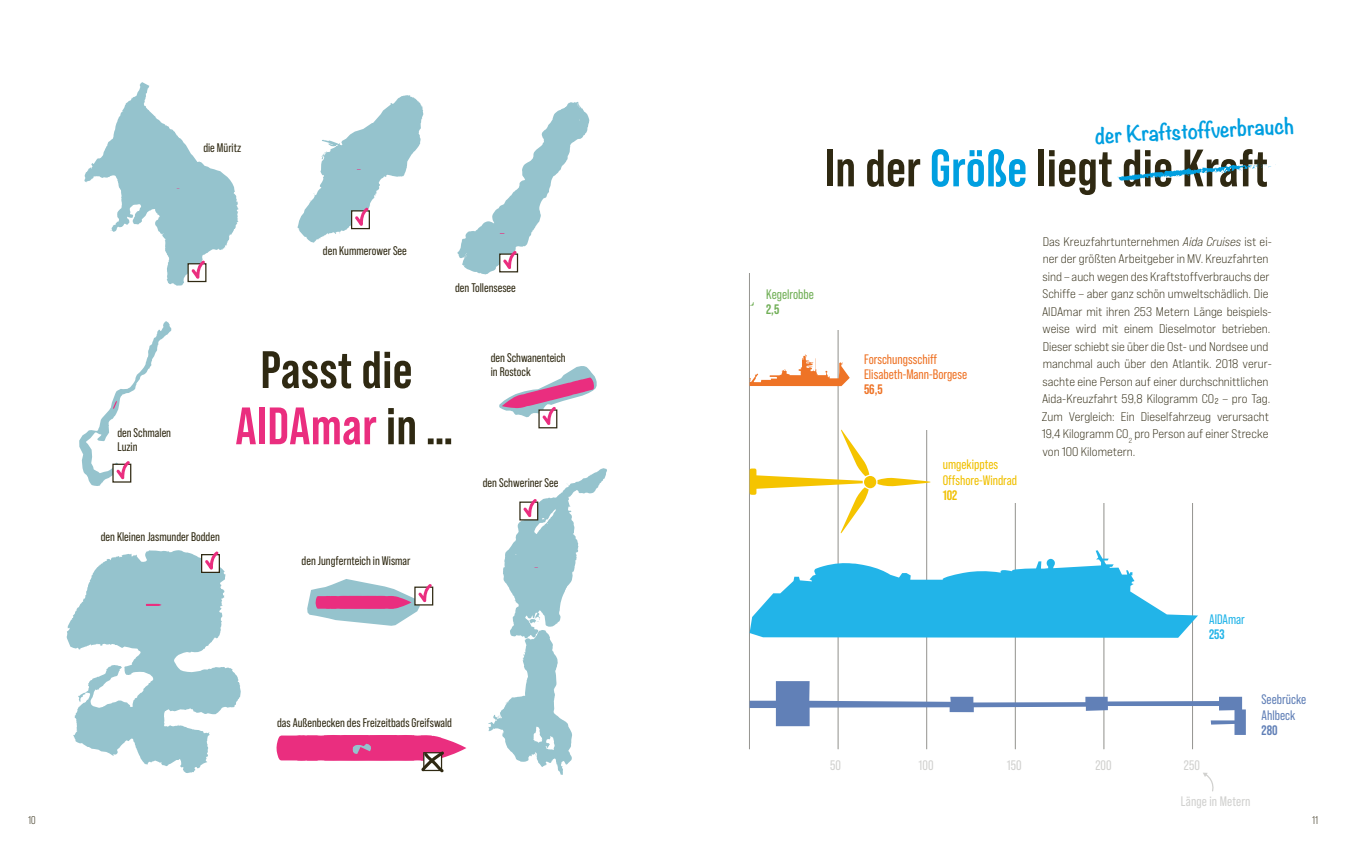
<style>
.page{position:relative;width:1347px;height:851px;background:#fff}
.page>*{position:absolute;margin:0;border:0;box-sizing:border-box;transform-origin:0 0}
.t1{font:700 52.5px/56.2px "Bebas Neue Pro";letter-spacing:.01em;color:#2f2912;text-align:center}
.t2{font:700 20px "Noteworthy";color:#009fe0}
.t3{font:13.75px/15px "Bebas Neue Pro";color:#ee7326}
.t4{font:13.75px "Bebas Neue Pro";letter-spacing:.01em;color:#d1d1cf}
.t5{font:13.75px/15px "Bebas Neue Pro";color:#f0c000}
.t6{font:13.75px/16.5px "Bebas Neue Pro";color:#6180b7}
.t7{font:13.75px "Bebas Neue Pro";color:#71af57}
.t8{font:13.75px "Bebas Neue Pro";color:#22b4e8}
.t9{font:700 13.75px "Bebas Neue Pro";color:#ee7326}
.t10{font:700 13.75px "Bebas Neue Pro";color:#22b4e8}
.t11{font:700 13.75px "Bebas Neue Pro";color:#f0c000}
.t12{font:700 13.75px "Bebas Neue Pro";color:#71af57}
.t13{font:700 13.75px "Bebas Neue Pro";color:#6180b7}
.t14{font:12.5px/17.5px "Bebas Neue Pro Exp Bk";color:#2f2912}
.t15{font:12.5px/13.8px "Bebas Neue Pro";color:#2f2912}
.t16{font:11.25px "Bebas Neue Pro";color:#2f2912}
.s1{color:#ea2e7f}
.s2{color:#009fe0}
.s3{font-family:"Bebas Neue Pro Exp Bk It"}
</style>
<div class="page">
<svg style="left:84px;top:82px;width:154px;height:203px"></svg>
<svg style="left:297px;top:95px;width:126px;height:147px"></svg>
<svg style="left:457px;top:102px;width:132px;height:172px"></svg>
<div style="left:538px;top:409px;width:19px;height:19px;border:1px solid #2f2912"></div>
<svg style="left:499px;top:366px;width:97px;height:59px"></svg>
<svg style="left:488px;top:468px;width:119px;height:306px"></svg>
<svg style="left:79px;top:321px;width:92px;height:165px"></svg>
<div style="left:414px;top:586px;width:19px;height:19px;border:1px solid #2f2912"></div>
<svg style="left:307px;top:579px;width:125px;height:46px"></svg>
<svg style="left:67px;top:550px;width:174px;height:223px"></svg>
<svg style="left:276px;top:735px;width:190px;height:37px"></svg>
<svg style="left:1203px;top:772px;width:11px;height:20px"></svg>
<hr style="left:1103px;top:217px;width:1px;height:532px;background:#959490">
<hr style="left:749px;top:217px;width:1px;height:532px;background:#959490">
<hr style="left:926px;top:217px;width:1px;height:532px;background:#959490">
<hr style="left:838px;top:217px;width:1px;height:532px;background:#959490">
<hr style="left:1015px;top:217px;width:1px;height:532px;background:#959490">
<hr style="left:1192px;top:217px;width:1px;height:532px;background:#959490">
<div style="left:726px;top:200px;width:574px;height:73px;background:#fff"></div>
<div style="left:890px;top:269px;width:456px;height:160px;background:#fff"></div>
<div style="left:817px;top:184px;width:529px;height:145px;background:#fff"></div>
<svg style="left:749px;top:354px;width:100px;height:32px"></svg>
<svg style="left:749px;top:550px;width:449px;height:87px"></svg>
<svg style="left:877px;top:477px;width:53px;height:9px"></svg>
<svg style="left:749px;top:429px;width:120px;height:104px"></svg>
<div style="left:864px;top:476px;width:12px;height:12px;background:#f5c400;border-radius:50%"></div>
<svg style="left:749px;top:681px;width:496px;height:53px"></svg>
<svg style="left:1117px;top:164px;width:159px;height:17px"></svg>
<p class="t15" style="left:203px;top:141px;width:39px">die Müritz</p>
<p class="t15" style="left:117px;top:425px;width:55px">den Schmalen<br>Luzin</p>
<p class="t15" style="left:323px;top:244px;width:85px">den Kummerower See</p>
<p class="t15" style="left:455px;top:280px;width:62px">den Tollensesee</p>
<h1 class="t1" style="left:235px;top:341px;width:219px">Passt die<br><span class="s1">AIDAmar</span> in …</h1>
<p class="t15" style="left:491px;top:351px;width:76px">den Schwanenteich in Rostock</p>
<p class="t15" style="left:483px;top:475px;width:77px">den Schweriner See</p>
<p class="t15" style="left:101px;top:530px;width:121px">den Kleinen Jasmunder Bodden</p>
<p class="t15" style="left:301px;top:553px;width:110px">den Jungfernteich in Wismar</p>
<p class="t15" style="left:277px;top:715px;width:176px">das Außenbecken des Freizeitbads Greifswald</p>
<h2 class="t2" style="left:1094px;top:118px;width:200px;rotate:-3deg">der Kraftstoffverbrauch</h2>
<h1 class="t1" style="left:825px;top:139px;width:444px">In der <span class="s2">Größe</span> liegt die Kraft</h1>
<p class="t7" style="left:766px;top:286px;width:49px">Kegelrobbe</p>
<p class="t12" style="left:766px;top:301px;width:15px">2,5</p>
<p class="t3" style="left:864px;top:351px;width:105px">Forschungsschiff<br>Elisabeth-Mann-Borgese</p>
<p class="t9" style="left:864px;top:381px;width:20px">56,5</p>
<p class="t5" style="left:942px;top:457px;width:76px">umgekipptes<br>Offshore-Windrad</p>
<p class="t11" style="left:942px;top:487px;width:16px">102</p>
<p class="t14" style="left:1041px;top:232px;width:231px">Das Kreuzfahrtunternehmen <span class="s3">Aida Cruises</span> ist ei&shy;ner der größten Arbeitgeber in MV. Kreuzfahrten sind – auch wegen des Kraftstoffverbrauchs der Schiffe – aber ganz schön umweltschädlich. Die AIDAmar mit ihren 253 Metern Länge beispiels&shy;weise wird mit einem Dieselmotor betrieben.<br>Dieser schiebt sie über die Ost- und Nordsee und manchmal auch über den Atlantik. 2018 verur&shy;sachte eine Person auf einer durchschnittlichen Aida-Kreuzfahrt 59,8 Kilogramm CO₂ – pro Tag.<br>Zum Vergleich: Ein Dieselfahrzeug verursacht 19,4 Kilogramm CO<sub>2</sub> pro Person auf einer Strecke von 100 Kilometern.</p>
<p class="t8" style="left:1209px;top:611px;width:37px">AIDAmar</p>
<p class="t10" style="left:1209px;top:626px;width:17px">253</p>
<p class="t4" style="left:830px;top:757px;width:12px">50</p>
<p class="t4" style="left:918px;top:757px;width:17px">100</p>
<p class="t4" style="left:1007px;top:757px;width:16px">150</p>
<p class="t4" style="left:1095px;top:757px;width:18px">200</p>
<p class="t4" style="left:1183px;top:757px;width:18px">250</p>
<p class="t4" style="left:1180px;top:792px;width:71px">Länge in Metern</p>
<p class="t6" style="left:1261px;top:690px;width:46px">Seebrücke<br>Ahlbeck</p>
<p class="t13" style="left:1261px;top:722px;width:18px">280</p>
<p class="t16" style="left:28px;top:813px;width:9px">10</p>
<p class="t16" style="left:1312px;top:813px;width:8px">11</p>
</div>
